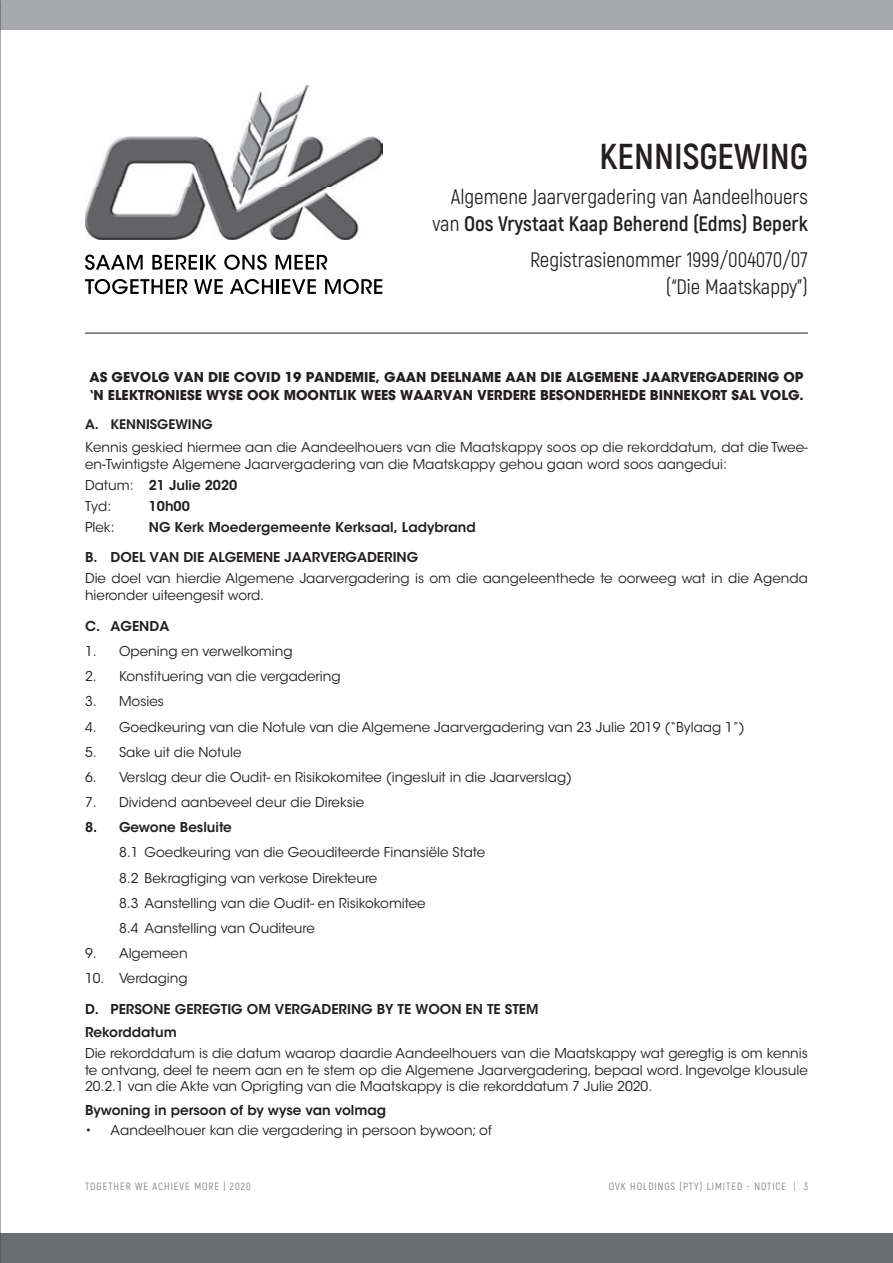
<style>
.page{position:relative;width:893px;height:1263px;background:#fff}
.page>*{position:absolute;margin:0;border:0;box-sizing:border-box;transform-origin:0 0}
.t1{font:700 36px "Akrobat";color:#231f20}
.t2{font:21px/27px "Akrobat";color:#231f20;text-align:right}
.t3{font:13.5px/16.6px "ITC Avant Garde Std";color:#231f20}
.t4{font:600 13.5px/20.9px "ITC Avant Garde Std";color:#231f20}
.t5{font:700 13.5px/18.1px "ITC Avant Garde Std";color:#231f20}
.t6{font:600 13.2px "ITC Avant Garde Std";color:#231f20}
.t7{font:10.5px "Akrobat";letter-spacing:.09em;color:#76787b}
.s1{font-weight:700}
.s2{font-weight:400}
</style>
<div class="page">
<div style="left:0;top:0;width:893px;height:30px;background:#a8a9ad"></div>
<div style="left:0;top:1233px;width:893px;height:30px;background:#6c6d70"></div>
<hr style="left:85px;top:333px;width:723px;height:1px;background:#231f20">
<svg style="left:85px;top:255px;width:58px;height:15px"></svg>
<svg style="left:152px;top:255px;width:65px;height:15px"></svg>
<svg style="left:224px;top:255px;width:43px;height:15px"></svg>
<svg style="left:276px;top:255px;width:51px;height:15px"></svg>
<svg style="left:85px;top:279px;width:102px;height:15px"></svg>
<svg style="left:194px;top:279px;width:29px;height:15px"></svg>
<svg style="left:230px;top:279px;width:43px;height:15px"></svg>
<hr style="left:276px;top:279px;width:3px;height:15px;background:#000">
<svg style="left:282px;top:279px;width:34px;height:15px"></svg>
<svg style="left:325px;top:279px;width:57px;height:15px"></svg>
<img style="left:85px;top:85px;width:298px;height:154px">
<img style="left:0;top:0;width:1px;height:548px">
<img style="left:0;top:547px;width:1px;height:573px">
<img style="left:0;top:1120px;width:1px;height:143px">
<h1 class="t1" style="left:600px;top:134px;width:210px">KENNISGEWING</h1>
<h2 class="t2" style="left:432px;top:184px;width:377px">Algemene Jaarvergadering van Aandeelhouers van <span class="s1">Oos Vrystaat Kaap Beherend (Edms) Beperk</span></h2>
<h2 class="t2" style="left:530px;top:246px;width:279px">Registrasienommer 1999/004070/07 (“Die Maatskappy”)</h2>
<p class="t5" style="left:89px;top:368px;width:716px">AS GEVOLG VAN DIE COVID 19 PANDEMIE, GAAN DEELNAME AAN DIE ALGEMENE JAARVERGADERING OP ‘N ELEKTRONIESE WYSE OOK MOONTLIK WEES WAARVAN VERDERE BESONDERHEDE BINNEKORT SAL VOLG.</p>
<p class="t6" style="left:85px;top:416px;width:129px">A. KENNISGEWING</p>
<p class="t3" style="left:85px;top:439px;width:724px">Kennis geskied hiermee aan die Aandeelhouers van die Maatskappy soos op die rekorddatum, dat die Twee&shy;en-Twintigste Algemene Jaarvergadering van die Maatskappy gehou gaan word soos aangedui:</p>
<p class="t4" style="left:85px;top:474px;width:154px"><span class="s2">Datum:</span> 21 Julie 2020<br><span class="s2">Tyd:</span></p>
<p class="t4" style="left:149px;top:495px;width:43px">10h00</p>
<p class="t3" style="left:85px;top:518px;width:31px">Plek:</p>
<p class="t4" style="left:149px;top:516px;width:328px">NG Kerk Moedergemeente Kerksaal, Ladybrand</p>
<p class="t4" style="left:85px;top:547px;width:335px">B. DOEL VAN DIE ALGEMENE JAARVERGADERING</p>
<p class="t3" style="left:85px;top:570px;width:724px">Die doel van hierdie Algemene Jaarvergadering is om die aangeleenthede te oorweeg wat in die Agenda hieronder uiteengesit word.</p>
<p class="t4" style="left:85px;top:616px;width:86px">C. AGENDA</p>
<p class="t3" style="left:85px;top:643px;width:209px">1. Opening en verwelkoming</p>
<p class="t3" style="left:85px;top:668px;width:257px">2. Konstituering van die vergadering</p>
<p class="t3" style="left:85px;top:693px;width:80px">3. Mosies</p>
<p class="t3" style="left:85px;top:719px;width:661px">4. Goedkeuring van die Notule van die Algemene Jaarvergadering van 23 Julie 2019 (“Bylaag 1”)</p>
<p class="t3" style="left:85px;top:744px;width:158px">5. Sake uit die Notule</p>
<p class="t3" style="left:85px;top:769px;width:489px">6. Verslag deur die Oudit- en Risikokomitee (ingesluit in die Jaarverslag)</p>
<p class="t3" style="left:85px;top:794px;width:281px">7. Dividend aanbeveel deur die Direksie</p>
<p class="t4" style="left:85px;top:817px;width:148px">8. Gewone Besluite</p>
<p class="t3" style="left:119px;top:840px;width:368px;line-height:25.2px">8.1 Goedkeuring van die Geouditeerde Finansiële State 8.2 Bekragtiging van verkose Direkteure<br>8.3 Aanstelling van die Oudit- en Risikokomitee<br>8.4 Aanstelling van Ouditeure</p>
<p class="t3" style="left:85px;top:945px;width:104px">9. Algemeen</p>
<p class="t3" style="left:85px;top:970px;width:104px">10. Verdaging</p>
<p class="t4" style="left:85px;top:998px;width:455px;line-height:23.1px">D. PERSONE GEREGTIG OM VERGADERING BY TE WOON EN TE STEM<br>Rekorddatum</p>
<p class="t3" style="left:85px;top:1045px;width:724px;text-align:justify">Die rekorddatum is die datum waarop daardie Aandeelhouers van die Maatskappy wat geregtig is om kennis te ontvang, deel te neem aan en te stem op die Algemene Jaarvergadering, bepaal word. Ingevolge klousule 20.2.1 van die Akte van Oprigting van die Maatskappy is die rekorddatum 7 Julie 2020.</p>
<p class="t4" style="left:85px;top:1099px;width:303px">Bywoning in persoon of by wyse van volmag</p>
<p class="t3" style="left:85px;top:1122px;width:408px">• Aandeelhouer kan die vergadering in persoon bywoon; of</p>
<p class="t7" style="left:85px;top:1180px;width:167px">TOGETHER WE ACHIEVE MORE | 2020</p>
<p class="t7" style="left:609px;top:1180px;width:200px">OVK HOLDINGS (PTY) LIMITED - NOTICE | 3</p>
</div>
